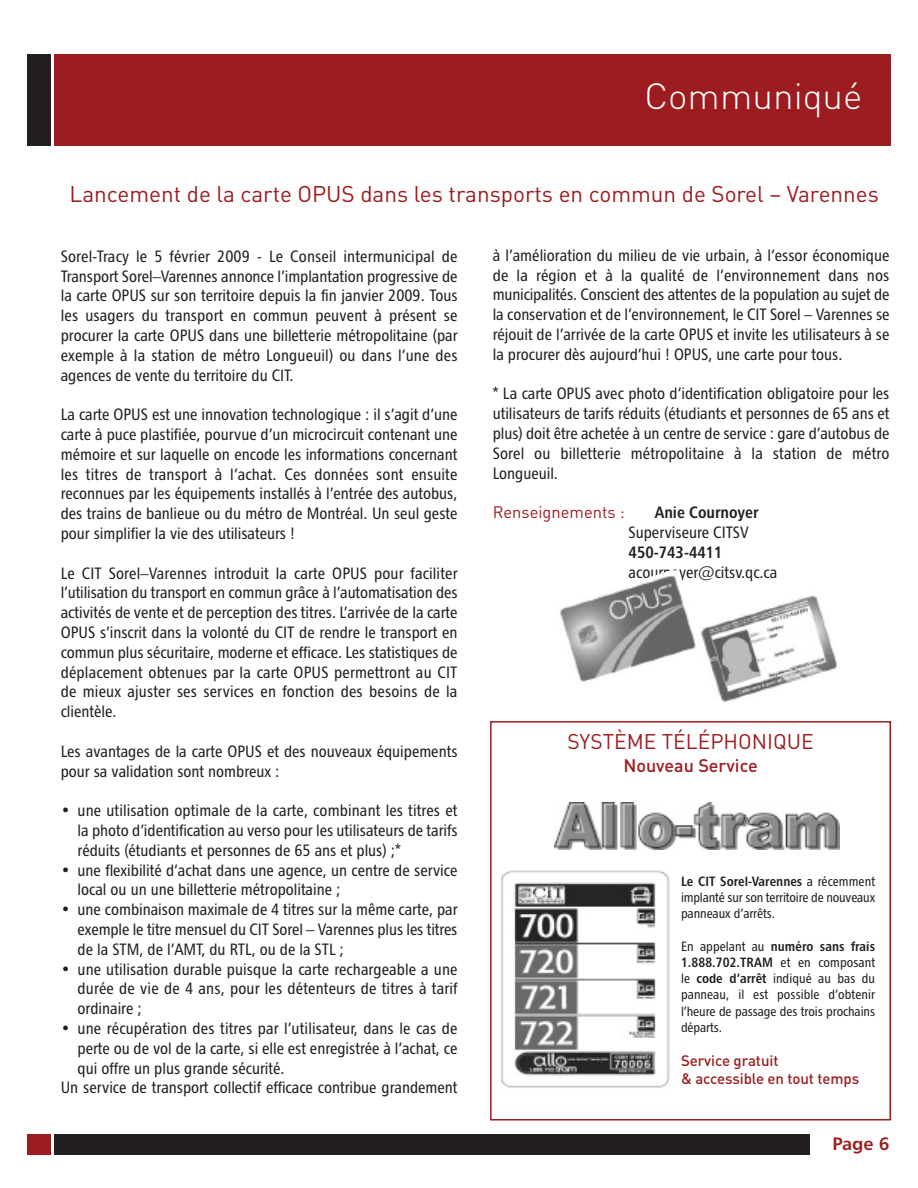
<style>
.page{position:relative;width:918px;height:1188px;background:#fff}
.page>*{position:absolute;margin:0;border:0;box-sizing:border-box;transform-origin:0 0}
.t1{font:300 36px "DIN";color:#fff}
.t2{font:22.5px "DIN";color:#9c1c1f}
.t3{font:21px "DIN";color:#9c1c1f}
.t4{font:500 18px "DIN";color:#9c1c1f}
.t5{font:18px "Chaloult Demi Gras";color:#9c1c1f}
.t6{font:16.5px/19.8px "Chaloult Cond";color:#231f20;text-align:justify}
.t7{font:16.5px "Chaloult Cond Demi Gras";color:#231f20}
.t8{font:16.5px "DIN";color:#9c1c1f}
.t9{font:500 15px/18px "DIN";letter-spacing:-.005em;color:#9c1c1f}
.t10{font:13.5px/16.2px "Chaloult Cond";letter-spacing:-.005em;color:#231f20}
.t11{font:13.5px/16.2px "Chaloult Cond Demi Gras";letter-spacing:.005em;color:#231f20}
.s1{font-family:"Chaloult Cond"}
.s2{font-family:"Chaloult Cond Demi Gras"}
</style>
<div class="page">
<div style="left:490px;top:721px;width:401px;height:399px;border:2px solid #9c1c1f"></div>
<img style="left:500px;top:870px;width:170px;height:218px">
<img style="left:555px;top:803px;width:284px;height:47px">
<div style="left:54px;top:1134px;width:756px;height:20px;background:#231f20"></div>
<div style="left:54px;top:54px;width:837px;height:91px;background:#9c1c1f"></div>
<div style="left:27px;top:54px;width:24px;height:91px;background:#231f20"></div>
<div style="left:27px;top:1134px;width:24px;height:20px;background:#9c1c1f"></div>
<img style="left:559px;top:575px;width:137px;height:107px">
<img style="left:701px;top:595px;width:136px;height:106px">
<h1 class="t1" style="left:645px;top:76px;width:220px">Communiqué</h1>
<h2 class="t2" style="left:70px;top:181px;width:811px">Lancement de la carte OPUS dans les transports en commun de Sorel – Varennes</h2>
<p class="t6" style="left:61px;top:248px;width:398px">Sorel-Tracy le 5 février 2009 - Le Conseil intermunicipal de Transport Sorel–Varennes annonce l’implantation progressive de la carte OPUS sur son territoire depuis la fin janvier 2009. Tous les usagers du transport en commun peuvent à présent se procurer la carte OPUS dans une billetterie métropolitaine (par exemple à la station de métro Longueuil) ou dans l’une des agences de vente du territoire du CIT.</p>
<p class="t6" style="left:61px;top:406px;width:398px">La carte OPUS est une innovation technologique : il s’agit d’une carte à puce plastifiée, pourvue d’un microcircuit contenant une mémoire et sur laquelle on encode les informations concernant les titres de transport à l’achat. Ces données sont ensuite reconnues par les équipements installés à l’entrée des autobus, des trains de banlieue ou du métro de Montréal. Un seul geste pour simplifier la vie des utilisateurs !</p>
<p class="t6" style="left:61px;top:565px;width:398px">Le CIT Sorel–Varennes introduit la carte OPUS pour faciliter l’utilisation du transport en commun grâce à l’automatisation des activités de vente et de perception des titres. L’arrivée de la carte OPUS s’inscrit dans la volonté du CIT de rendre le transport en commun plus sécuritaire, moderne et efficace. Les statistiques de déplacement obtenues par la carte OPUS permettront au CIT de mieux ajuster ses services en fonction des besoins de la clientèle.</p>
<p class="t6" style="left:61px;top:743px;width:398px">Les avantages de la carte OPUS et des nouveaux équipements pour sa validation sont nombreux :</p>
<p class="t6" style="left:78px;top:802px;width:381px;text-indent:-17px">• une utilisation optimale de la carte, combinant les titres et la photo d’identification au verso pour les utilisateurs de tarifs réduits (étudiants et personnes de 65 ans et plus) ;*</p>
<p class="t6" style="left:78px;top:862px;width:381px;text-indent:-17px">• une flexibilité d’achat dans une agence, un centre de service local ou un une billetterie métropolitaine ;</p>
<p class="t6" style="left:78px;top:901px;width:381px;text-indent:-17px">• une combinaison maximale de 4 titres sur la même carte, par exemple le titre mensuel du CIT Sorel – Varennes plus les titres de la STM, de l’AMT, du RTL, ou de la STL ;</p>
<p class="t6" style="left:78px;top:961px;width:381px;text-indent:-17px">• une utilisation durable puisque la carte rechargeable a une durée de vie de 4 ans, pour les détenteurs de titres à tarif ordinaire ;</p>
<p class="t6" style="left:61px;top:1020px;width:398px">• une récupération des titres par l’utilisateur, dans le cas de</p>
<p class="t6" style="left:78px;top:1040px;width:381px">perte ou de vol de la carte, si elle est enregistrée à l’achat, ce</p>
<p class="t6" style="left:78px;top:1060px;width:208px">qui offre un plus grande sécurité.</p>
<p class="t6" style="left:61px;top:1079px;width:398px">Un service de transport collectif efficace contribue grandement</p>
<p class="t6" style="left:493px;top:247px;width:398px">à l’amélioration du milieu de vie urbain, à l’essor économique de la région et à la qualité de l’environnement dans nos municipalités. Conscient des attentes de la population au sujet de la conservation et de l’environnement, le CIT Sorel – Varennes se réjouit de l’arrivée de la carte OPUS et invite les utilisateurs à se la procurer dès aujourd’hui ! OPUS, une carte pour tous.</p>
<p class="t6" style="left:493px;top:385px;width:398px">* La carte OPUS avec photo d’identification obligatoire pour les utilisateurs de tarifs réduits (étudiants et personnes de 65 ans et plus) doit être achetée à un centre de service : gare d’autobus de Sorel ou billetterie métropolitaine à la station de métro Longueuil.</p>
<p class="t8" style="left:493px;top:503px;width:133px">Renseignements :</p>
<p class="t7" style="left:655px;top:507px;width:105px">Anie Cournoyer</p>
<p class="t6" style="left:629px;top:524px;width:122px">Superviseure CITSV</p>
<p class="t7" style="left:629px;top:547px;width:96px">450-743-4411</p>
<p class="t6" style="left:629px;top:564px;width:150px">acournoyer@citsv.qc.ca</p>
<p class="t3" style="left:568px;top:730px;width:248px">SYSTÈME TÉLÉPHONIQUE</p>
<p class="t4" style="left:623px;top:756px;width:136px">Nouveau Service</p>
<p class="t11" style="left:681px;top:875px;width:196px">Le CIT Sorel-Varennes <span class="s1">a récemment</span></p>
<p class="t10" style="left:681px;top:891px;width:196px">implanté sur son territoire de nouveaux panneaux d’arrêts.</p>
<p class="t11" style="left:681px;top:939px;width:196px"><span class="s1">En appelant au</span> numéro sans frais<br>1.888.702.TRAM <span class="s1">et en composant</span></p>
<p class="t10" style="left:681px;top:972px;width:196px;text-align:justify">le <span class="s2">code d’arrêt</span> indiqué au bas du panneau, il est possible d’obtenir l’heure de passage des trois prochains départs.</p>
<p class="t9" style="left:681px;top:1052px;width:180px">Service gratuit<br>&amp; accessible en tout temps</p>
<p class="t5" style="left:832px;top:1138px;width:59px">Page 6</p>
</div>
